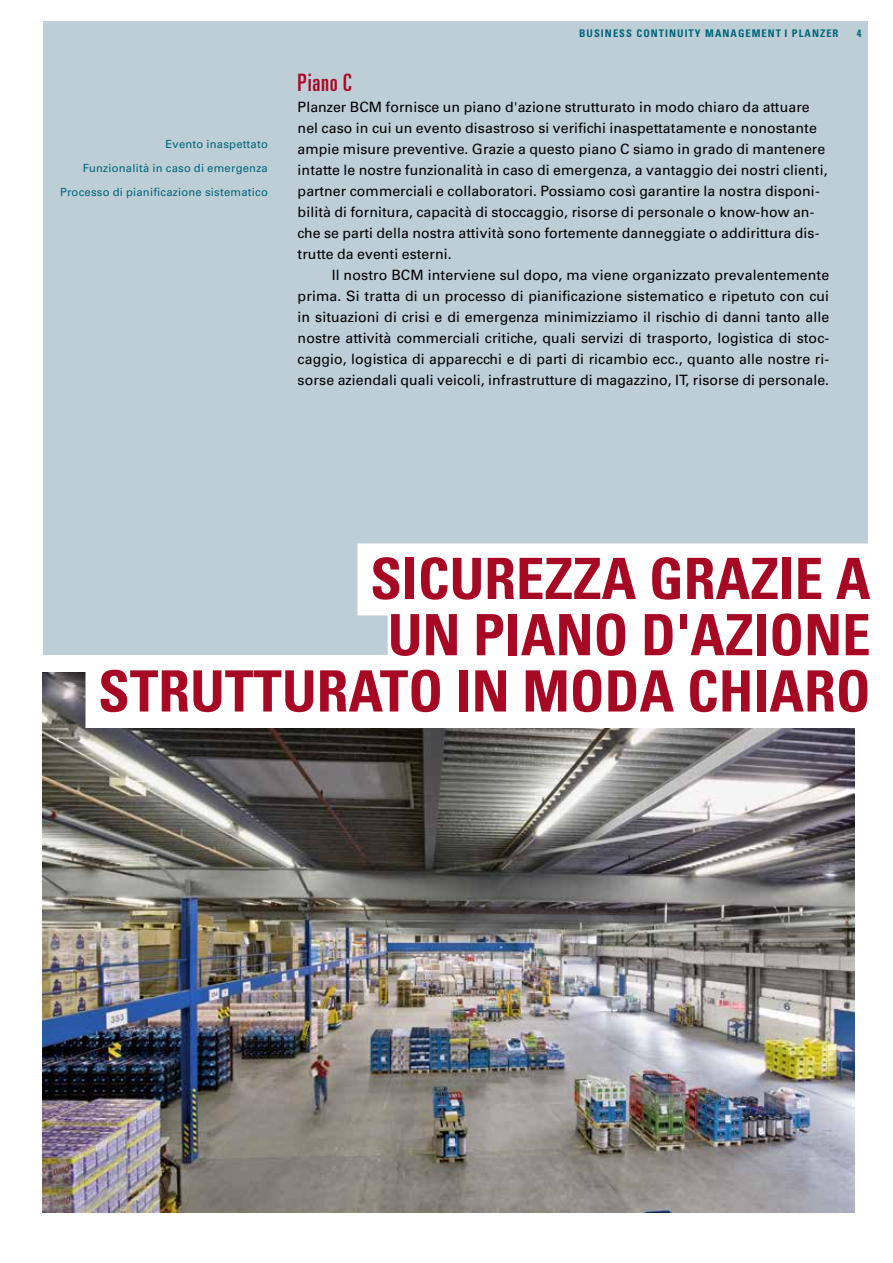
<style>
.page{position:relative;width:893px;height:1263px;background:#fff}
.page>*{position:absolute;margin:0;border:0;box-sizing:border-box;transform-origin:0 0}
.t1{font:700 condensed 57px/56.2px "Univers LT Std";color:#a70925;text-align:right}
.t2{font:ultra-condensed 24px "Univers";letter-spacing:.03em;color:#a70925}
.t3{font:14.25px/21px "Univers LT Std";letter-spacing:.005em;color:#000}
.t4{font:11.25px/24px "Univers LT Std";letter-spacing:.02em;color:#00667b;text-align:right}
.t5{font:700 condensed 10.5px "Univers LT Std";letter-spacing:.1em;color:#00667b}
</style>
<div class="page">
<div style="left:43px;top:21px;width:824px;height:634px;background:#beced7"></div>
<img style="left:43px;top:673px;width:811px;height:540px">
<div style="left:358px;top:543px;width:513px;height:72px;background:#fff"></div>
<div style="left:388px;top:600px;width:483px;height:72px;background:#fff"></div>
<div style="left:85px;top:656px;width:786px;height:72px;background:#fff"></div>
<p class="t4" style="left:60px;top:132px;width:209px">Evento inaspettato<br>Funzionalità in caso di emergenza<br>Processo di pianificazione sistematico</p>
<p class="t5" style="left:579px;top:26px;width:261px">BUSINESS CONTINUITY MANAGEMENT I PLANZER</p>
<p class="t5" style="left:857px;top:26px;width:6px">4</p>
<h2 class="t2" style="left:298px;top:69px;width:55px">Piano C</h2>
<p class="t3" style="left:298px;top:97px;width:531px">Planzer BCM fornisce un piano d'azione strutturato in modo chiaro da attuare nel caso in cui un evento disastroso si verifichi inaspettatamente e nonostante ampie misure preventive. Grazie a questo piano C siamo in grado di mantenere intatte le nostre funzionalità in caso di emergenza, a vantaggio dei nostri clienti, partner commerciali e collaboratori. Possiamo così garantire la nostra disponi&shy;bilità di fornitura, capacità di stoccaggio, risorse di personale o know-how an&shy;che se parti della nostra attività sono fortemente danneggiate o addirittura dis&shy;trutte da eventi esterni.</p>
<p class="t3" style="left:298px;top:265px;width:533px;text-align:justify;text-indent:34px">Il nostro BCM interviene sul dopo, ma viene organizzato prevalentemente prima. Si tratta di un processo di pianificazione sistematico e ripetuto con cui in situazioni di crisi e di emergenza minimizziamo il rischio di danni tanto alle nostre attività commerciali critiche, quali servizi di trasporto, logistica di stoc&shy;caggio, logistica di apparecchi e di parti di ricambio ecc., quanto alle nostre ri&shy;sorse aziendali quali veicoli, infrastrutture di magazzino, IT, risorse di personale.</p>
<h1 class="t1" style="left:98px;top:550px;width:774px">SICUREZZA GRAZIE A<br>UN PIANO D'AZIONE<br>STRUTTURATO IN MODA CHIARO</h1>
</div>
